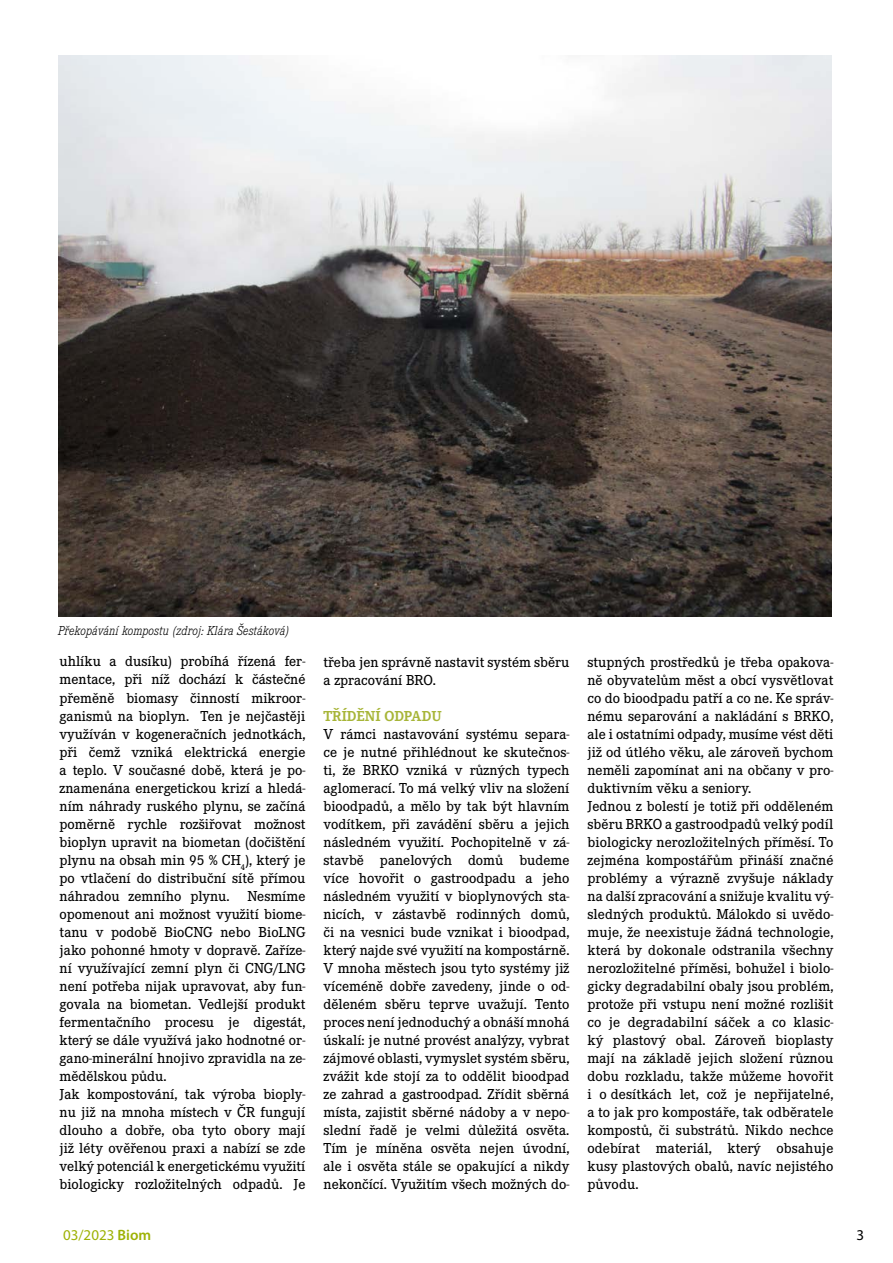
<style>
.page{position:relative;width:893px;height:1263px;background:#fff}
.page>*{position:absolute;margin:0;border:0;box-sizing:border-box;transform-origin:0 0}
.t1{font:500 15px/18px "Corporate E Pro";color:#000}
.t2{font:700 15px "Corporate E Pro";color:#a7b538}
.t3{font:15px "Myriad Pro";color:#9eb205}
.t4{font:15px "Myriad Pro";color:#000}
.t5{font:italic 300 13.5px "Corporate E Pro";letter-spacing:.01em;color:#000;scale:.93 1}
.s1{font-weight:600}
</style>
<div class="page">
<img style="left:58px;top:55px;width:774px;height:561px">
<p class="t5" style="left:58px;top:621px;width:250px">Překopávání kompostu (zdroj: Klára Šestáková)</p>
<p class="t1" style="left:60px;top:652px;width:247px">uhlíku a dusíku) probíhá řízená fer&shy;mentace, při níž dochází k částečné přeměně biomasy činností mikroor&shy;ganismů na bioplyn. Ten je nejčastěji využíván v kogeneračních jednotkách, při čemž vzniká elektrická energie a teplo. V současné době, která je po&shy;znamenána energetickou krizí a hledá&shy;ním náhrady ruského plynu, se začíná poměrně rychle rozšiřovat možnost bioplyn upravit na biometan (dočištění plynu na obsah min 95 % CH<sub>4</sub>), který je po vtlačení do distribuční sítě přímou náhradou zemního plynu. Nesmíme opomenout ani možnost využití biome&shy;tanu v podobě BioCNG nebo BioLNG jako pohonné hmoty v dopravě. Zaříze&shy;ní využívající zemní plyn či CNG/LNG není potřeba nijak upravovat, aby fun&shy;govala na biometan. Vedlejší produkt fermentačního procesu je digestát, který se dále využívá jako hodnotné or&shy;gano-minerální hnojivo zpravidla na ze&shy;mědělskou půdu.<br>Jak kompostování, tak výroba bioply&shy;nu již na mnoha místech v ČR fungují dlouho a dobře, oba tyto obory mají již léty ověřenou praxi a nabízí se zde velký potenciál k energetickému využití biologicky rozložitelných odpadů. Je</p>
<p class="t1" style="left:323px;top:652px;width:247px">třeba jen správně nastavit systém sběru a zpracování BRO.</p>
<p class="t2" style="left:323px;top:705px;width:120px">TŘÍDĚNÍ ODPADU</p>
<p class="t1" style="left:323px;top:724px;width:247px;text-align:justify">V rámci nastavování systému separa&shy;ce je nutné přihlédnout ke skutečnos&shy;ti, že BRKO vzniká v různých typech aglomerací. To má velký vliv na složení bioodpadů, a mělo by tak být hlavním vodítkem, při zavádění sběru a jejich následném využití. Pochopitelně v zá&shy;stavbě panelových domů budeme více hovořit o gastroodpadu a jeho následném využití v bioplynových sta&shy;nicích, v zástavbě rodinných domů, či na vesnici bude vznikat i bioodpad, který najde své využití na kompostárně.<br>V mnoha městech jsou tyto systémy již víceméně dobře zavedeny, jinde o od&shy;děleném sběru teprve uvažují. Tento proces není jednoduchý a obnáší mnohá úskalí: je nutné provést analýzy, vybrat zájmové oblasti, vymyslet systém sběru, zvážit kde stojí za to oddělit bioodpad ze zahrad a gastroodpad. Zřídit sběrná místa, zajistit sběrné nádoby a v nepo&shy;slední řadě je velmi důležitá osvěta.<br>Tím je míněna osvěta nejen úvodní, ale i osvěta stále se opakující a nikdy nekončící. Využitím všech možných do-</p>
<p class="t1" style="left:587px;top:652px;width:247px">stupných prostředků je třeba opakova&shy;ně obyvatelům měst a obcí vysvětlovat co do bioodpadu patří a co ne. Ke správ&shy;nému separování a nakládání s BRKO, ale i ostatními odpady, musíme vést děti již od útlého věku, ale zároveň bychom neměli zapomínat ani na občany v pro&shy;duktivním věku a seniory.<br>Jednou z bolestí je totiž při odděleném sběru BRKO a gastroodpadů velký podíl biologicky nerozložitelných příměsí. To zejména kompostářům přináší značné problémy a výrazně zvyšuje náklady na další zpracování a snižuje kvalitu vý&shy;sledných produktů. Málokdo si uvědo&shy;muje, že neexistuje žádná technologie, která by dokonale odstranila všechny nerozložitelné příměsi, bohužel i biolo&shy;gicky degradabilní obaly jsou problém, protože při vstupu není možné rozlišit co je degradabilní sáček a co klasic&shy;ký plastový obal. Zároveň bioplasty mají na základě jejich složení různou dobu rozkladu, takže můžeme hovořit i o desítkách let, což je nepřijatelné, a to jak pro kompostáře, tak odběratele kompostů, či substrátů. Nikdo nechce odebírat materiál, který obsahuje kusy plastových obalů, navíc nejistého původu.</p>
<p class="t3" style="left:63px;top:1225px;width:90px">03/2023 <span class="s1">Biom</span></p>
<p class="t4" style="left:856px;top:1225px;width:9px">3</p>
</div>
